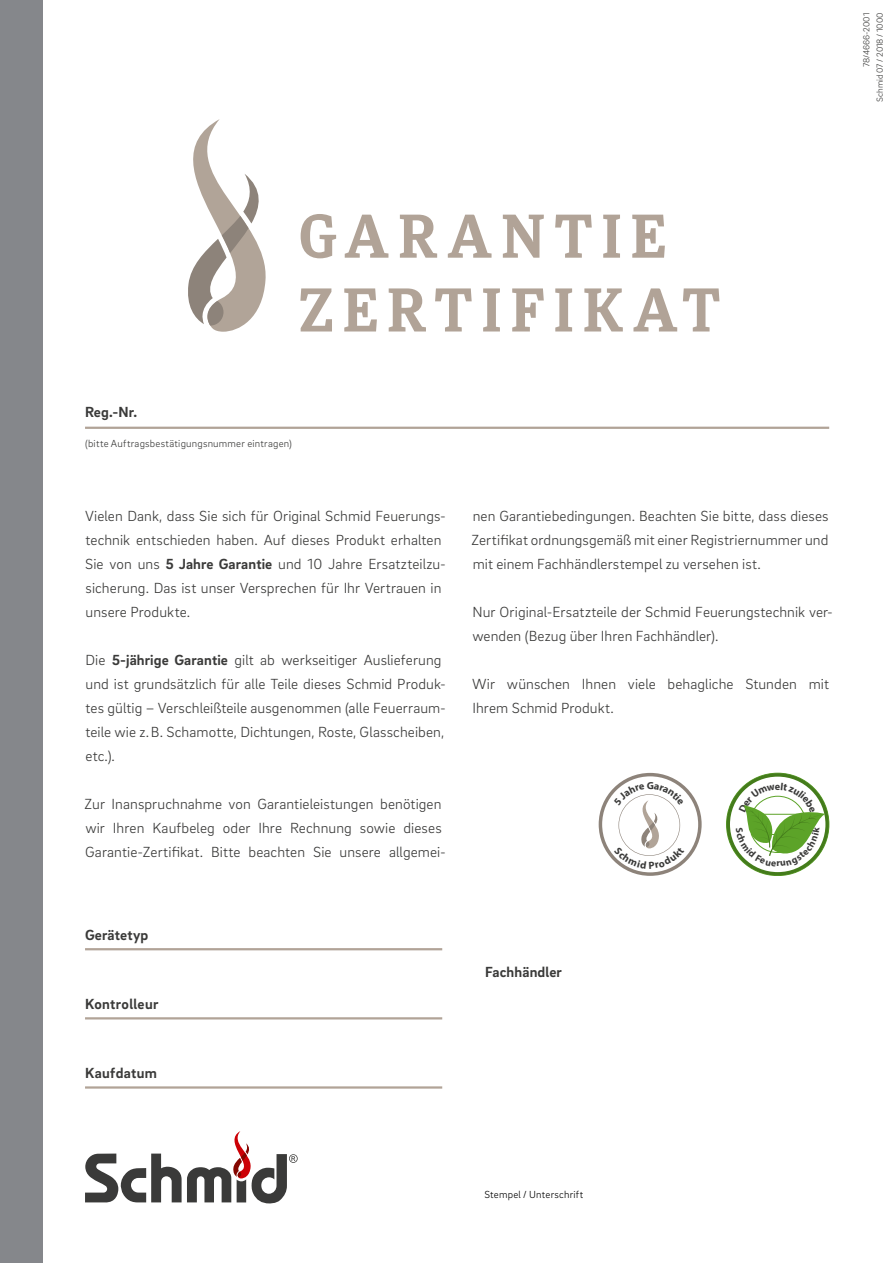
<style>
.page{position:relative;width:893px;height:1263px;background:#fff}
.page>*{position:absolute;margin:0;border:0;box-sizing:border-box;transform-origin:0 0}
.t1{font:700 61.5px/73.8px "Diaria Pro";letter-spacing:.13em;color:#b1a397}
.t2{font:300 15px/24px "Brix Sans";letter-spacing:.005em;color:#3a3a39}
.t3{font:700 15px "Brix Sans";letter-spacing:.01em;color:#3a3a39}
.t4{font:300 10.5px "Brix Sans";letter-spacing:.02em;color:#3a3a39}
.t5{font:300 10.5px "Brix Sans";letter-spacing:.02em;color:#000}
.t6{font:300 9px/13.5px "Brix Sans";color:#3a3a39;text-align:right}
.s1{font-weight:700}
</style>
<div class="page">
<hr style="left:85px;top:427px;width:744px;height:2px;background:#b1a397">
<hr style="left:85px;top:948px;width:357px;height:2px;background:#b1a397">
<hr style="left:85px;top:1017px;width:357px;height:2px;background:#b1a397">
<hr style="left:85px;top:1086px;width:357px;height:2px;background:#b1a397">
<svg style="left:188px;top:119px;width:78px;height:213px"></svg>
<svg style="left:85px;top:1131px;width:213px;height:73px"></svg>
<div style="left:0;top:0;width:43px;height:1263px;background:#85878b"></div>
<svg style="left:726px;top:773px;width:103px;height:103px"></svg>
<svg style="left:599px;top:773px;width:103px;height:103px"></svg>
<p class="t6" style="left:859px;top:102px;width:91px;rotate:-90deg">78/4666-2001<br>Schmid 07 / 2018 / 1000</p>
<h1 class="t1" style="left:299px;top:199px;width:423px">GARANTIE<br>ZERTIFIKAT</h1>
<p class="t3" style="left:85px;top:402px;width:54px">Reg.-Nr.</p>
<p class="t4" style="left:85px;top:437px;width:208px">(bitte Auftragsbestätigungsnummer eintragen)</p>
<p class="t2" style="left:85px;top:503px;width:362px">Vielen Dank, dass Sie sich für Original Schmid Feuerungs&shy;technik entschieden haben. Auf dieses Produkt erhalten Sie von uns <span class="s1">5 Jahre Garantie</span> und 10 Jahre Ersatzteilzu&shy;sicherung. Das ist unser Versprechen für Ihr Vertrauen in unsere Produkte.</p>
<p class="t2" style="left:85px;top:647px;width:362px">Die <span class="s1">5-jährige Garantie</span> gilt ab werkseitiger Auslieferung und ist grundsätzlich für alle Teile dieses Schmid Produk&shy;tes gültig – Verschleißteile ausgenommen (alle Feuerraum&shy;teile wie z. B. Schamotte, Dichtungen, Roste, Glasscheiben, etc.).</p>
<p class="t2" style="left:85px;top:791px;width:363px">Zur Inanspruchnahme von Garantieleistungen benötigen wir Ihren Kaufbeleg oder Ihre Rechnung sowie dieses<br>Garantie-Zertifikat. Bitte beachten Sie unsere allgemei-</p>
<p class="t2" style="left:471px;top:503px;width:359px;text-align:justify">nen Garantiebedingungen. Beachten Sie bitte, dass dieses Zertifikat ordnungsgemäß mit einer Registriernummer und mit einem Fachhändlerstempel zu versehen ist.</p>
<p class="t2" style="left:472px;top:599px;width:362px">Nur Original-Ersatzteile der Schmid Feuerungstechnik ver&shy;wenden (Bezug über Ihren Fachhändler).</p>
<p class="t2" style="left:472px;top:671px;width:358px">Wir wünschen Ihnen viele behagliche Stunden mit<br>Ihrem Schmid Produkt.</p>
<p class="t3" style="left:85px;top:925px;width:65px">Gerätetyp</p>
<p class="t3" style="left:85px;top:994px;width:75px">Kontrolleur</p>
<p class="t3" style="left:85px;top:1063px;width:74px">Kaufdatum</p>
<p class="t3" style="left:485px;top:962px;width:78px">Fachhändler</p>
<p class="t5" style="left:485px;top:1187px;width:100px">Stempel / Unterschrift</p>
</div>
